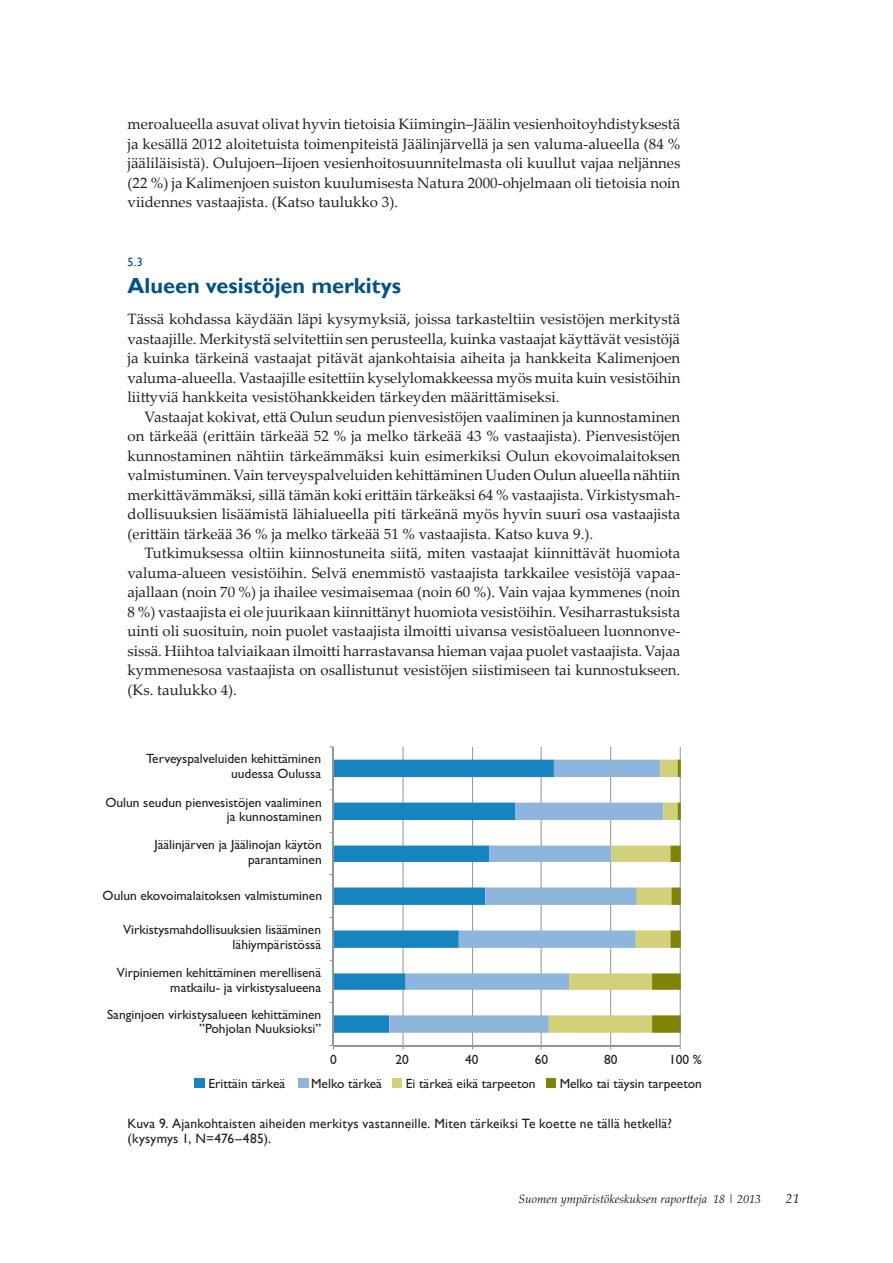
<style>
.page{position:relative;width:893px;height:1263px;background:#fff}
.page>*{position:absolute;margin:0;border:0;box-sizing:border-box;transform-origin:0 0}
._2__otsikkotaso{font:700 21.75px "Gill Sans";color:#005285}
.Leipä_sis{font:15px/19.5px "Palatino Linotype";color:#231f20;text-align:justify}
.Leipä_1__kpl{font:15px/19.5px "Palatino Linotype";color:#231f20;text-align:justify}
.Kuvateksti___luette{font:13.5px/14.7px "Gill Sans";color:#231f20;text-align:right}
.t1{font:italic 13.5px "Palatino Linotype";color:#231f20}
.t2{font:italic 12px "Palatino Linotype";color:#231f20}
._2__otsikkotaso-2{font:12px "Gill Sans";color:#005285}
</style>
<div class="page">
<hr style="left:680px;top:747px;width:1px;height:298px;background:#939598">
<hr style="left:610px;top:747px;width:1px;height:298px;background:#939598">
<hr style="left:541px;top:747px;width:1px;height:298px;background:#939598">
<hr style="left:472px;top:747px;width:1px;height:298px;background:#939598">
<hr style="left:402px;top:747px;width:2px;height:298px;background:#939598">
<svg style="left:334px;top:760px;width:55px;height:273px"></svg>
<svg style="left:389px;top:760px;width:160px;height:273px"></svg>
<svg style="left:549px;top:760px;width:132px;height:273px"></svg>
<hr style="left:333px;top:1045px;width:347px;height:1px;background:#939598">
<hr style="left:333px;top:747px;width:1px;height:298px;background:#939598">
<div style="left:195px;top:1078px;width:10px;height:10px;background:#1684c0"></div>
<div style="left:298px;top:1078px;width:11px;height:10px;background:#8eb5db"></div>
<div style="left:393px;top:1078px;width:9px;height:10px;background:#d0d179"></div>
<div style="left:546px;top:1078px;width:10px;height:10px;background:#7f8405"></div>
<p class="Leipä_sis" style="left:128px;top:114px;width:554px">meroalueella asuvat olivat hyvin tietoisia Kiimingin–Jäälin vesienhoitoyhdistyksestä ja kesällä 2012 aloitetuista toimenpiteistä Jäälinjärvellä ja sen valuma-alueella (84 % jääliläisistä). Oulujoen–Iijoen vesienhoitosuunnitelmasta oli kuullut vajaa neljännes (22 %) ja Kalimenjoen suiston kuulumisesta Natura 2000-ohjelmaan oli tietoisia noin viidennes vastaajista. (Katso taulukko 3).</p>
<p class="_2__otsikkotaso-2" style="left:128px;top:255px;width:17px">5.3</p>
<p class="_2__otsikkotaso" style="left:128px;top:272px;width:275px">Alueen vesistöjen merkitys</p>
<p class="Leipä_1__kpl" style="left:128px;top:309px;width:554px">Tässä kohdassa käydään läpi kysymyksiä, joissa tarkasteltiin vesistöjen merkitystä vastaajille. Merkitystä selvitettiin sen perusteella, kuinka vastaajat käyttävät vesistöjä ja kuinka tärkeinä vastaajat pitävät ajankohtaisia aiheita ja hankkeita Kalimenjoen valuma-alueella. Vastaajille esitettiin kyselylomakkeessa myös muita kuin vesistöihin liittyviä hankkeita vesistöhankkeiden tärkeyden määrittämiseksi.</p>
<p class="Leipä_sis" style="left:128px;top:406px;width:554px;text-indent:17px">Vastaajat kokivat, että Oulun seudun pienvesistöjen vaaliminen ja kunnostaminen on tärkeää (erittäin tärkeää 52 % ja melko tärkeää 43 % vastaajista). Pienvesistöjen kunnostaminen nähtiin tärkeämmäksi kuin esimerkiksi Oulun ekovoimalaitoksen valmistuminen. Vain terveyspalveluiden kehittäminen Uuden Oulun alueella nähtiin merkittävämmäksi, sillä tämän koki erittäin tärkeäksi 64 % vastaajista. Virkistysmah&shy;dollisuuksien lisäämistä lähialueella piti tärkeänä myös hyvin suuri osa vastaajista (erittäin tärkeää 36 % ja melko tärkeää 51 % vastaajista. Katso kuva 9.).</p>
<p class="Leipä_sis" style="left:128px;top:543px;width:554px;text-indent:17px">Tutkimuksessa oltiin kiinnostuneita siitä, miten vastaajat kiinnittävät huomiota valuma-alueen vesistöihin. Selvä enemmistö vastaajista tarkkailee vesistöjä vapaa&shy;ajallaan (noin 70 %) ja ihailee vesimaisemaa (noin 60 %). Vain vajaa kymmenes (noin 8 %) vastaajista ei ole juurikaan kiinnittänyt huomiota vesistöihin. Vesiharrastuksista uinti oli suosituin, noin puolet vastaajista ilmoitti uivansa vesistöalueen luonnonve&shy;sissä. Hiihtoa talviaikaan ilmoitti harrastavansa hieman vajaa puolet vastaajista. Vajaa kymmenesosa vastaajista on osallistunut vesistöjen siistimiseen tai kunnostukseen. (Ks. taulukko 4).</p>
<p class="Kuvateksti___luette" style="left:146px;top:752px;width:176px">Terveyspalveluiden kehittäminen uudessa Oulussa</p>
<p class="Kuvateksti___luette" style="left:105px;top:796px;width:218px">Oulun seudun pienvesistöjen vaaliminen ja kunnostaminen</p>
<p class="Kuvateksti___luette" style="left:154px;top:838px;width:169px">Jäälinjärven ja Jäälinojan käytön parantaminen</p>
<p class="Kuvateksti___luette" style="left:103px;top:889px;width:221px">Oulun ekovoimalaitoksen valmistuminen</p>
<p class="Kuvateksti___luette" style="left:123px;top:923px;width:200px">Virkistysmahdollisuuksien lisääminen lähiympäristössä</p>
<p class="Kuvateksti___luette" style="left:117px;top:967px;width:206px">Virpiniemen kehittäminen merellisenä matkailu- ja virkistysalueena</p>
<p class="Kuvateksti___luette" style="left:107px;top:1008px;width:216px">Sanginjoen virkistysalueen kehittäminen ”Pohjolan Nuuksioksi”</p>
<p class="Kuvateksti___luette" style="left:330px;top:1054px;width:8px">0</p>
<p class="Kuvateksti___luette" style="left:396px;top:1054px;width:15px">20</p>
<p class="Kuvateksti___luette" style="left:465px;top:1054px;width:15px">40</p>
<p class="Kuvateksti___luette" style="left:535px;top:1054px;width:15px">60</p>
<p class="Kuvateksti___luette" style="left:604px;top:1054px;width:15px">80</p>
<p class="Kuvateksti___luette" style="left:669px;top:1054px;width:34px">100 %</p>
<p class="Kuvateksti___luette" style="left:208px;top:1077px;width:78px">Erittäin tärkeä</p>
<p class="Kuvateksti___luette" style="left:311px;top:1077px;width:72px">Melko tärkeä</p>
<p class="Kuvateksti___luette" style="left:406px;top:1077px;width:131px">Ei tärkeä eikä tarpeeton</p>
<p class="Kuvateksti___luette" style="left:560px;top:1077px;width:144px">Melko tai täysin tarpeeton</p>
<p class="Kuvateksti___luette" style="left:128px;top:1116px;width:546px;text-align:left">Kuva 9. Ajankohtaisten aiheiden merkitys vastanneille. Miten tärkeiksi Te koette ne tällä hetkellä? (kysymys 1, N=476–485).</p>
<p class="t2" style="left:519px;top:1190px;width:244px">Suomen ympäristökeskuksen raportteja 18 | 2013</p>
<p class="t1" style="left:786px;top:1188px;width:15px">21</p>
</div>
